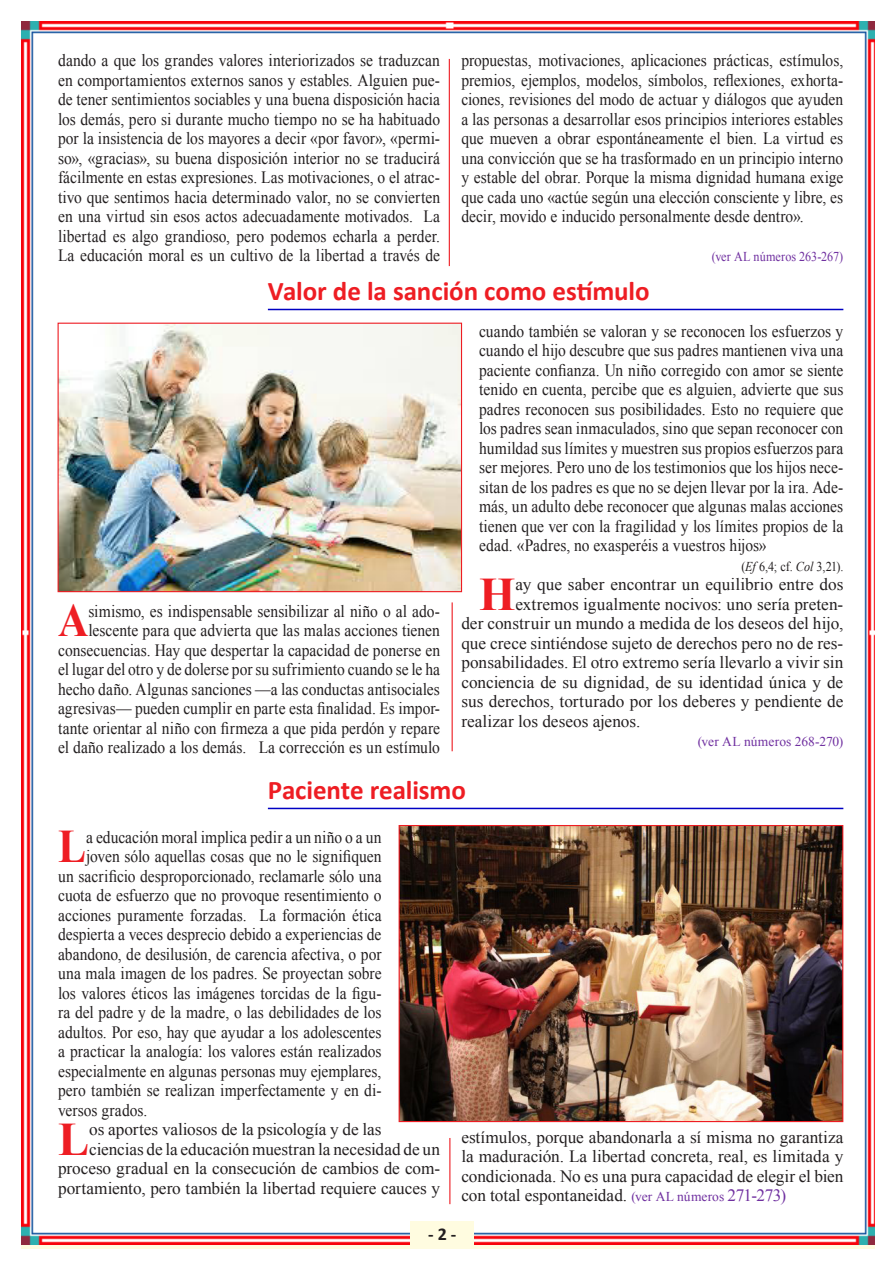
<style>
.page{position:relative;width:893px;height:1263px;background:#fff}
.page>*{position:absolute;margin:0;border:0;box-sizing:border-box;transform-origin:0 0}
.Texto{font:700 46.65px "Times New Roman";color:#ee1d23;scale:.9 1}
.Texto-2{font:700 46.65px "Times New Roman";color:#ee1d23}
.Títulos{font:700 27px "Calibri";letter-spacing:-.005em;color:#ee1d23}
.t1{font:700 18px "Calibri";color:#231f20}
.Texto-3{font:17.25px/19.5px "Times New Roman";color:#231f20;text-align:justify;scale:.9 1}
.Texto-4{font:17.25px/19.5px "Times New Roman";color:#231f20;text-align:justify}
.Texto-5{font:13.5px "Times New Roman";letter-spacing:.005em;color:#7030a0;scale:.9 1}
.Texto-6{font:13.5px "Times New Roman";letter-spacing:.005em;color:#7030a0}
.Texto-7{font:13.5px "Times New Roman";color:#231f20;scale:.9 1}
.s1{font-style:italic}
.s2{font-size:13.5px;color:#7030a0}
.s3{color:#7030a0}
</style>
<div class="page">
<img style="left:21px;top:21px;width:853px;height:1224px">
<div style="left:411px;top:1221px;width:63px;height:24px;background:#fffce0"></div>
<hr style="left:268px;top:309px;width:575px;height:1px;background:#0000c3">
<hr style="left:268px;top:808px;width:575px;height:1px;background:#0000c3">
<hr style="left:449px;top:59px;width:1px;height:207px;background:#ee1d23">
<img style="left:60px;top:325px;width:400px;height:265px">
<div style="left:58px;top:323px;width:404px;height:269px;border:1px solid #ee1d23"></div>
<hr style="left:452px;top:602px;width:1px;height:149px;background:#ee1d23">
<img style="left:401px;top:827px;width:440px;height:293px">
<div style="left:399px;top:825px;width:444px;height:297px;border:1px solid #ee1d23"></div>
<hr style="left:449px;top:1138px;width:1px;height:66px;background:#ee1d23">
<p class="Texto-3" style="left:58px;top:50px;width:426px">dando a que los grandes valores interiorizados se traduzcan en comportamientos externos sanos y estables. Alguien pue&shy;de tener sentimientos sociables y una buena disposición hacia los demás, pero si durante mucho tiempo no se ha habituado por la insistencia de los mayores a decir «por favor», «permi&shy;so», «gracias», su buena disposición interior no se traducirá fácilmente en estas expresiones. Las motivaciones, o el atrac&shy;tivo que sentimos hacia determinado valor, no se convierten en una virtud sin esos actos adecuadamente motivados. La libertad es algo grandioso, pero podemos echarla a perder.<br>La educación moral es un cultivo de la libertad a través de</p>
<p class="Texto-3" style="left:461px;top:50px;width:426px">propuestas, motivaciones, aplicaciones prácticas, estímulos, premios, ejemplos, modelos, símbolos, reflexiones, exhorta&shy;ciones, revisiones del modo de actuar y diálogos que ayuden a las personas a desarrollar esos principios interiores estables que mueven a obrar espontáneamente el bien. La virtud es una convicción que se ha trasformado en un principio interno y estable del obrar. Porque la misma dignidad humana exige que cada uno «actúe según una elección consciente y libre, es decir, movido e inducido personalmente desde dentro».</p>
<p class="Texto-5" style="left:712px;top:247px;width:148px">(ver AL números 263-267)</p>
<p class="Títulos" style="left:268px;top:274px;width:383px">Valor de la sanción como estímulo</p>
<p class="Texto-3" style="left:479px;top:321px;width:406px">cuando también se valoran y se reconocen los esfuerzos y cuando el hijo descubre que sus padres mantienen viva una paciente confianza. Un niño corregido con amor se siente tenido en cuenta, percibe que es alguien, advierte que sus padres reconocen sus posibilidades. Esto no requiere que los padres sean inmaculados, sino que sepan reconocer con humildad sus límites y muestren sus propios esfuerzos para ser mejores. Pero uno de los testimonios que los hijos nece&shy;sitan de los padres es que no se dejen llevar por la ira. Ade&shy;más, un adulto debe reconocer que algunas malas acciones tienen que ver con la fragilidad y los límites propios de la edad. «Padres, no exasperéis a vuestros hijos»</p>
<p class="Texto-7" style="left:741px;top:557px;width:115px">(<span class="s1">Ef</span> 6,4; cf. <span class="s1">Col</span> 3,21).</p>
<p class="Texto-2" style="left:479px;top:562px;width:38px">H</p>
<p class="Texto-4" style="left:515px;top:574px;width:329px">ay que saber encontrar un equilibrio entre dos</p>
<p class="Texto-4" style="left:515px;top:594px;width:329px">extremos igualmente nocivos: uno sería preten-</p>
<p class="Texto-4" style="left:461px;top:613px;width:383px">der construir un mundo a medida de los deseos del hijo,</p>
<p class="Texto-4" style="left:461px;top:633px;width:383px">que crece sintiéndose sujeto de derechos pero no de res-</p>
<p class="Texto-4" style="left:461px;top:652px;width:383px">ponsabilidades. El otro extremo sería llevarlo a vivir sin</p>
<p class="Texto-4" style="left:461px;top:672px;width:383px">conciencia de su dignidad, de su identidad única y de</p>
<p class="Texto-4" style="left:461px;top:691px;width:383px">sus derechos, torturado por los deberes y pendiente de</p>
<p class="Texto-4" style="left:461px;top:711px;width:181px">realizar los deseos ajenos.</p>
<p class="Texto-6" style="left:698px;top:732px;width:147px">(ver AL números 268-270)</p>
<p class="Títulos" style="left:268px;top:773px;width:200px">Paciente realismo</p>
<p class="Texto" style="left:58px;top:588px;width:35px">A</p>
<p class="Texto-3" style="left:58px;top:601px;width:426px;text-align:right">simismo, es indispensable sensibilizar al niño o al ado&shy;lescente para que advierta que las malas acciones tienen consecuencias. Hay que despertar la capacidad de ponerse en el lugar del otro y de dolerse por su sufrimiento cuando se le ha hecho daño. Algunas sanciones —a las conductas antisociales agresivas— pueden cumplir en parte esta finalidad. Es impor&shy;tante orientar al niño con firmeza a que pida perdón y repare el daño realizado a los demás. La corrección es un estímulo</p>
<p class="Texto" style="left:58px;top:814px;width:33px">L</p>
<p class="Texto-3" style="left:86px;top:827px;width:330px">a educación moral implica pedir a un niño o a un</p>
<p class="Texto-3" style="left:86px;top:846px;width:330px">joven sólo aquellas cosas que no le signifiquen</p>
<p class="Texto-3" style="left:58px;top:866px;width:361px">un sacrificio desproporcionado, reclamarle sólo una</p>
<p class="Texto-3" style="left:58px;top:885px;width:361px">cuota de esfuerzo que no provoque resentimiento o</p>
<p class="Texto-3" style="left:58px;top:905px;width:361px">acciones puramente forzadas. La formación ética</p>
<p class="Texto-3" style="left:58px;top:924px;width:361px">despierta a veces desprecio debido a experiencias de</p>
<p class="Texto-3" style="left:58px;top:944px;width:361px">abandono, de desilusión, de carencia afectiva, o por</p>
<p class="Texto-3" style="left:58px;top:963px;width:361px">una mala imagen de los padres. Se proyectan sobre</p>
<p class="Texto-3" style="left:58px;top:983px;width:361px">los valores éticos las imágenes torcidas de la figu-</p>
<p class="Texto-3" style="left:58px;top:1002px;width:361px">ra del padre y de la madre, o las debilidades de los</p>
<p class="Texto-3" style="left:58px;top:1022px;width:361px">adultos. Por eso, hay que ayudar a los adolescentes</p>
<p class="Texto-3" style="left:58px;top:1041px;width:361px">a practicar la analogía: los valores están realizados</p>
<p class="Texto-3" style="left:58px;top:1061px;width:361px">especialmente en algunas personas muy ejemplares,</p>
<p class="Texto-3" style="left:58px;top:1080px;width:361px">pero también se realizan imperfectamente y en di-</p>
<p class="Texto-3" style="left:58px;top:1100px;width:101px">versos grados.</p>
<p class="Texto-2" style="left:58px;top:1107px;width:33px">L</p>
<p class="Texto-4" style="left:89px;top:1119px;width:294px">os aportes valiosos de la psicología y de las</p>
<p class="Texto-4" style="left:89px;top:1139px;width:352px">ciencias de la educación muestran la necesidad de un</p>
<p class="Texto-4" style="left:58px;top:1158px;width:383px">proceso gradual en la consecución de cambios de com-</p>
<p class="Texto-4" style="left:58px;top:1178px;width:383px">portamiento, pero también la libertad requiere cauces y</p>
<p class="Texto-4" style="left:461px;top:1127px;width:384px">estímulos, porque abandonarla a sí misma no garantiza la maduración. La libertad concreta, real, es limitada y condicionada. No es una pura capacidad de elegir el bien con total espontaneidad. <span class="s2">(ver AL números</span> <span class="s3">271-273)</span></p>
<p class="t1" style="left:428px;top:1222px;width:30px">- 2 -</p>
</div>
